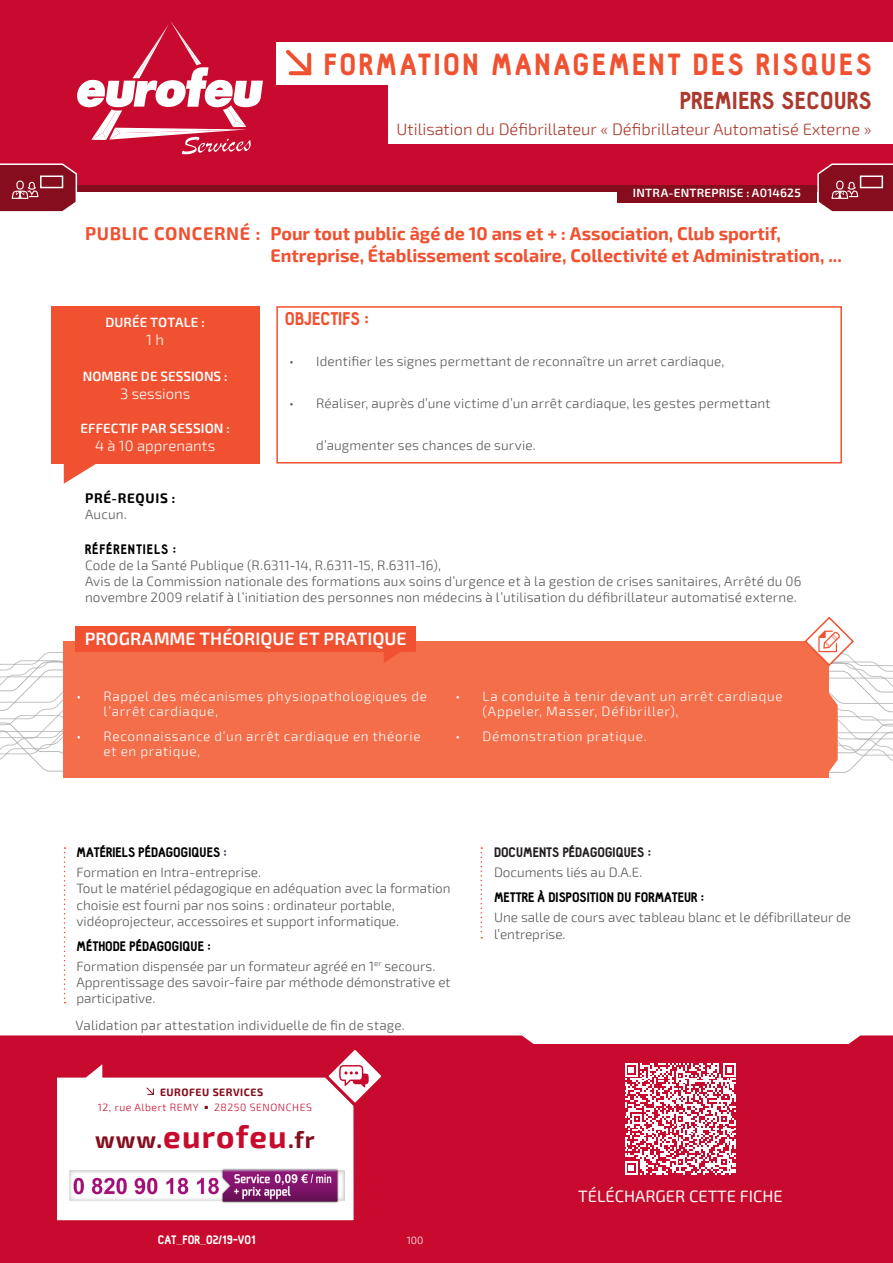
<style>
.page{position:relative;width:893px;height:1263px;background:#fff}
.page>*{position:absolute;margin:0;border:0;box-sizing:border-box;transform-origin:0 0}
.t1{font:900 30px "Hallosans";letter-spacing:.085em;color:#f05130}
.t2{font:900 24px "Hallosans";letter-spacing:.02em;color:#ab392d}
.t3{font:700 23.25px "Exo 2";color:#850d1d}
.t4{font:700 18px/21.6px "Exo 2";color:#f05130}
.t5{font:600 18px "Exo 2";letter-spacing:-.005em;color:#fff}
.t6{font:900 18px "Hallosans";color:#f05130}
.sous_titre_orange{font:300 16.5px "Exo 2";color:#ab392d}
.sous_titre_rouge_FOR{font:16.5px "Exo 2";color:#fff}
.t7{font:300 15px "Exo 2";color:#fff}
.t8{font:300 13.5px/16.2px "Exo 2";letter-spacing:.005em;color:#57585a}
.t9{font:300 13.5px/15.8px "Exo 2";letter-spacing:.05em;color:#fff}
.t10{font:900 13.5px "Hallosans";color:#000}
.t11{font:600 13.5px "Exo 2";color:#fff}
.t12{font:900 13.5px "Hallosans";color:#231f20}
.t13{font:900 13.5px "Hallosans";letter-spacing:.065em;color:#000}
.t14{font:700 13.5px "Exo 2";letter-spacing:.05em;color:#000}
.t15{font:600 12px "Exo 2";letter-spacing:.015em;color:#fff}
.t16{font:900 12px "Hallosans";color:#fff}
.t17{font:300 10.5px "Exo 2";letter-spacing:.05em;color:#c70a2d}
.t18{font:700 10.5px "Exo 2";letter-spacing:.05em;color:#850d1d}
.t19{font:300 10.5px "Exo 2";color:#fff}
.s1{color:#3b365b}
.s2{font-size:31.35px;color:#c70a2d}
</style>
<div class="page">
<div style="left:0;top:1035px;width:893px;height:228px;background:#c70a2d"></div>
<div style="left:51px;top:306px;width:208px;height:157px;background:#f05130"></div>
<svg style="left:64px;top:463px;width:34px;height:21px"></svg>
<div style="left:276px;top:306px;width:566px;height:157px;border:2px solid #f05130"></div>
<div style="left:0;top:0;width:893px;height:188px;background:#c70a2d"></div>
<div style="left:0;top:185px;width:893px;height:6px;background:#850d1d"></div>
<div style="left:276px;top:43px;width:617px;height:42px;background:#fff"></div>
<div style="left:389px;top:84px;width:504px;height:60px;background:#fff"></div>
<svg style="left:286px;top:50px;width:26px;height:26px"></svg>
<div style="left:617px;top:185px;width:200px;height:17px;background:#850d1d"></div>
<svg style="left:0;top:644px;width:64px;height:127px"></svg>
<div style="left:64px;top:641px;width:765px;height:137px;background:#f36e49"></div>
<svg style="left:805px;top:616px;width:88px;height:157px"></svg>
<svg style="left:384px;top:651px;width:20px;height:12px"></svg>
<div style="left:75px;top:626px;width:341px;height:25px;background:#f05130"></div>
<svg style="left:64px;top:847px;width:2px;height:156px"></svg>
<svg style="left:480px;top:847px;width:2px;height:91px"></svg>
<svg style="left:0;top:163px;width:78px;height:49px;background:#99303f"></svg>
<svg style="left:816px;top:163px;width:77px;height:49px;background:#99313f"></svg>
<svg style="left:52px;top:1055px;width:306px;height:170px"></svg>
<svg style="left:321px;top:1043px;width:67px;height:67px"></svg>
<svg style="left:146px;top:1087px;width:9px;height:8px"></svg>
<img style="left:36px;top:1151px;width:328px;height:63px">
<svg style="left:77px;top:21px;width:186px;height:133px"></svg>
<svg style="left:624px;top:1063px;width:112px;height:112px"></svg>
<p class="t1" style="left:324px;top:49px;width:549px">FORMATION MANAGEMENT DES RISQUES</p>
<p class="t2" style="left:680px;top:87px;width:193px">PREMIERS SECOURS</p>
<p class="sous_titre_orange" style="left:397px;top:120px;width:477px">Utilisation du Défibrillateur « Défibrillateur Automatisé Externe »</p>
<p class="t15" style="left:633px;top:186px;width:169px">INTRA-ENTREPRISE : A014625</p>
<p class="t4" style="left:270px;top:223px;width:573px;text-indent:-185px">PUBLIC CONCERNÉ : Pour tout public âgé de 10 ans et + : Association, Club sportif,<br>Entreprise, Établissement scolaire, Collectivité et Administration, ...</p>
<p class="t11" style="left:106px;top:314px;width:101px">DURÉE TOTALE :</p>
<p class="t7" style="left:146px;top:331px;width:19px">1 h</p>
<p class="t11" style="left:83px;top:368px;width:146px">NOMBRE DE SESSIONS :</p>
<p class="t7" style="left:120px;top:385px;width:72px">3 sessions</p>
<p class="t11" style="left:81px;top:420px;width:151px">EFFECTIF PAR SESSION :</p>
<p class="t7" style="left:95px;top:437px;width:122px">4 à 10 apprenants</p>
<p class="t14" style="left:85px;top:490px;width:92px">PRÉ-REQUIS :</p>
<p class="t8" style="left:85px;top:506px;width:43px">Aucun.</p>
<p class="t6" style="left:285px;top:309px;width:86px">OBJECTIFS :</p>
<p class="t8" style="left:289px;top:353px;width:437px">• Identifier les signes permettant de reconnaître un arret cardiaque,</p>
<p class="t8" style="left:289px;top:395px;width:483px">• Réaliser, auprès d’une victime d’un arrêt cardiaque, les gestes permettant</p>
<p class="t8" style="left:316px;top:437px;width:221px">d’augmenter ses chances de survie.</p>
<p class="t13" style="left:85px;top:542px;width:93px">RÉFÉRENTIELS :</p>
<p class="t8" style="left:85px;top:557px;width:358px">Code de la Santé Publique (R.6311-14, R.6311-15, R.6311-16),</p>
<p class="t8" style="left:85px;top:574px;width:718px">Avis de la Commission nationale des formations aux soins d’urgence et à la gestion de crises sanitaires, Arrêté du 06 novembre 2009 relatif à l’initiation des personnes non médecins à l’utilisation du défibrillateur automatisé externe.</p>
<p class="t5" style="left:85px;top:628px;width:323px">PROGRAMME THÉORIQUE ET PRATIQUE</p>
<p class="t9" style="left:104px;top:688px;width:325px;text-indent:-27px">• Rappel des mécanismes physiopathologiques de l’arrêt cardiaque,</p>
<p class="t9" style="left:104px;top:728px;width:318px;text-indent:-27px">• Reconnaissance d’un arrêt cardiaque en théorie et en pratique,</p>
<p class="t9" style="left:482px;top:688px;width:302px;text-indent:-27px">• La conduite à tenir devant un arrêt cardiaque (Appeler, Masser, Défibriller),</p>
<p class="t9" style="left:455px;top:728px;width:193px">• Démonstration pratique.</p>
<p class="t10" style="left:77px;top:845px;width:152px">MATÉRIELS PÉDAGOGIQUES <span class="s1">:</span></p>
<p class="t8" style="left:77px;top:865px;width:186px">Formation en Intra-entreprise.</p>
<p class="t8" style="left:77px;top:881px;width:376px">Tout le matériel pédagogique en adéquation avec la formation choisie est fourni par nos soins : ordinateur portable, vidéoprojecteur, accessoires et support informatique.</p>
<p class="t10" style="left:77px;top:938px;width:136px">MÉTHODE PÉDAGOGIQUE :</p>
<p class="t8" style="left:77px;top:958px;width:375px">Formation dispensée par un formateur agréé en 1<sup>er</sup> secours.<br>Apprentissage des savoir-faire par méthode démonstrative et participative.</p>
<p class="t8" style="left:75px;top:1017px;width:331px">Validation par attestation individuelle de fin de stage.</p>
<p class="t18" style="left:160px;top:1085px;width:105px">EUROFEU SERVICES</p>
<p class="t17" style="left:98px;top:1101px;width:102px">12, rue Albert REMY</p>
<p class="t17" style="left:214px;top:1101px;width:99px">28250 SENONCHES</p>
<h3 class="t3" style="left:95px;top:1126px;width:221px">www.<span class="s2">eurofeu</span>.fr</h3>
<p class="t16" style="left:158px;top:1233px;width:99px">CAT_FOR_02/19-V01</p>
<p class="t19" style="left:407px;top:1234px;width:18px">100</p>
<p class="t12" style="left:494px;top:845px;width:159px">DOCUMENTS PÉDAGOGIQUES :</p>
<p class="t8" style="left:494px;top:865px;width:150px">Documents liés au D.A.E.</p>
<p class="t10" style="left:494px;top:890px;width:212px">METTRE À DISPOSITION DU FORMATEUR :</p>
<p class="t8" style="left:494px;top:910px;width:358px">Une salle de cours avec tableau blanc et le défibrillateur de l’entreprise.</p>
<p class="sous_titre_rouge_FOR" style="left:578px;top:1186px;width:206px">TÉLÉCHARGER CETTE FICHE</p>
</div>
